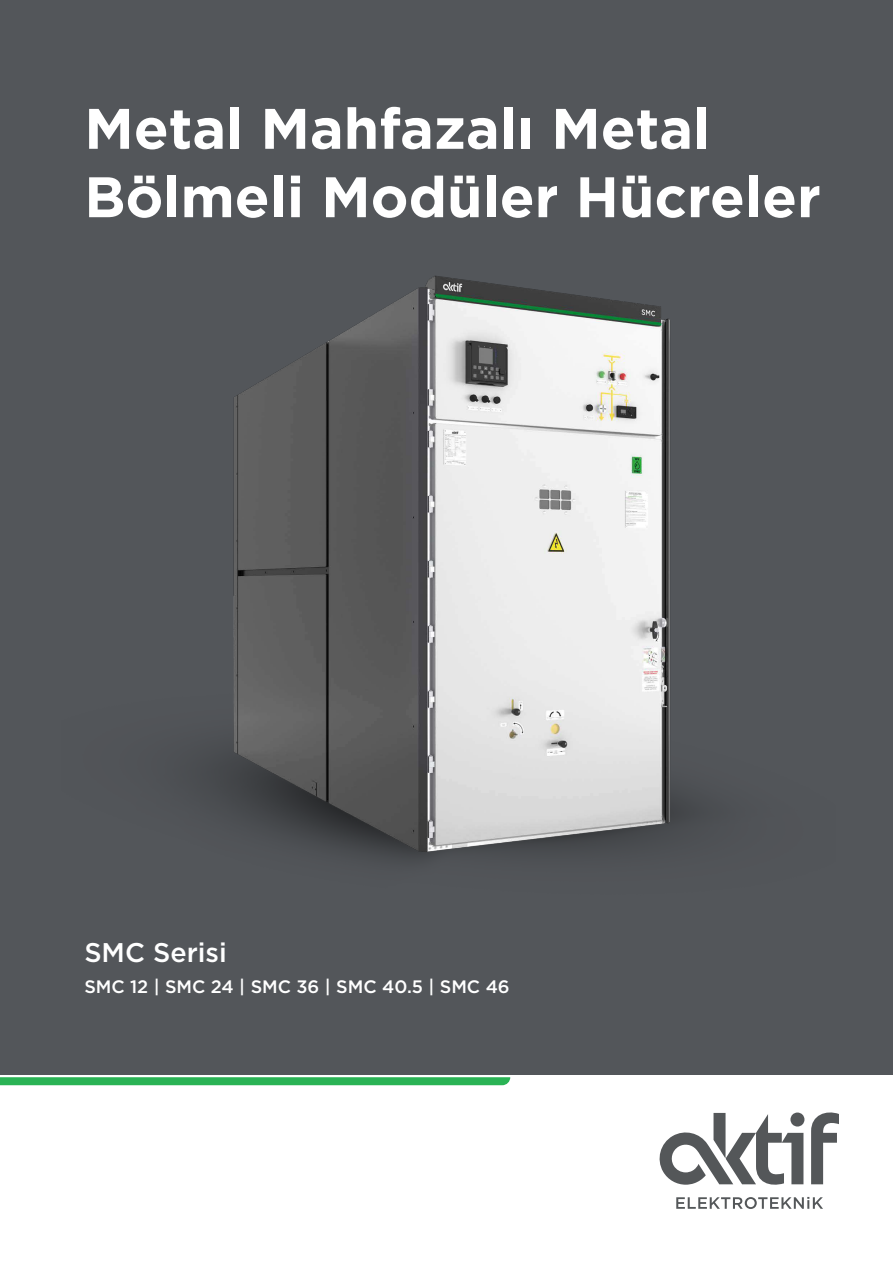
<style>
.page{position:relative;width:893px;height:1263px;background:#fff}
.page>*{position:absolute;margin:0;border:0;box-sizing:border-box;transform-origin:0 0}
.t1{font:700 57px/68.4px "Gotham";color:#fff}
.t2{font:500 27px "Gotham";color:#fff}
.t3{font:500 18px "Gotham";color:#fff}
</style>
<div class="page">
<svg style="left:0;top:1077px;width:510px;height:8px;background:#30b55a"></svg>
<div style="left:0;top:0;width:893px;height:1074px;background:#53565a"></div>
<img style="left:198px;top:275px;width:508px;height:586px">
<svg style="left:659px;top:1112px;width:180px;height:73px"></svg>
<svg style="left:676px;top:1197px;width:147px;height:12px"></svg>
<p class="t1" style="left:84px;top:95px;width:738px">Metal Mahfazalı Metal<br>Bölmeli Modüler Hücreler</p>
<p class="t2" style="left:84px;top:941px;width:144px">SMC Serisi</p>
<p class="t3" style="left:84px;top:979px;width:427px">SMC 12 | SMC 24 | SMC 36 | SMC 40.5 | SMC 46</p>
</div>
